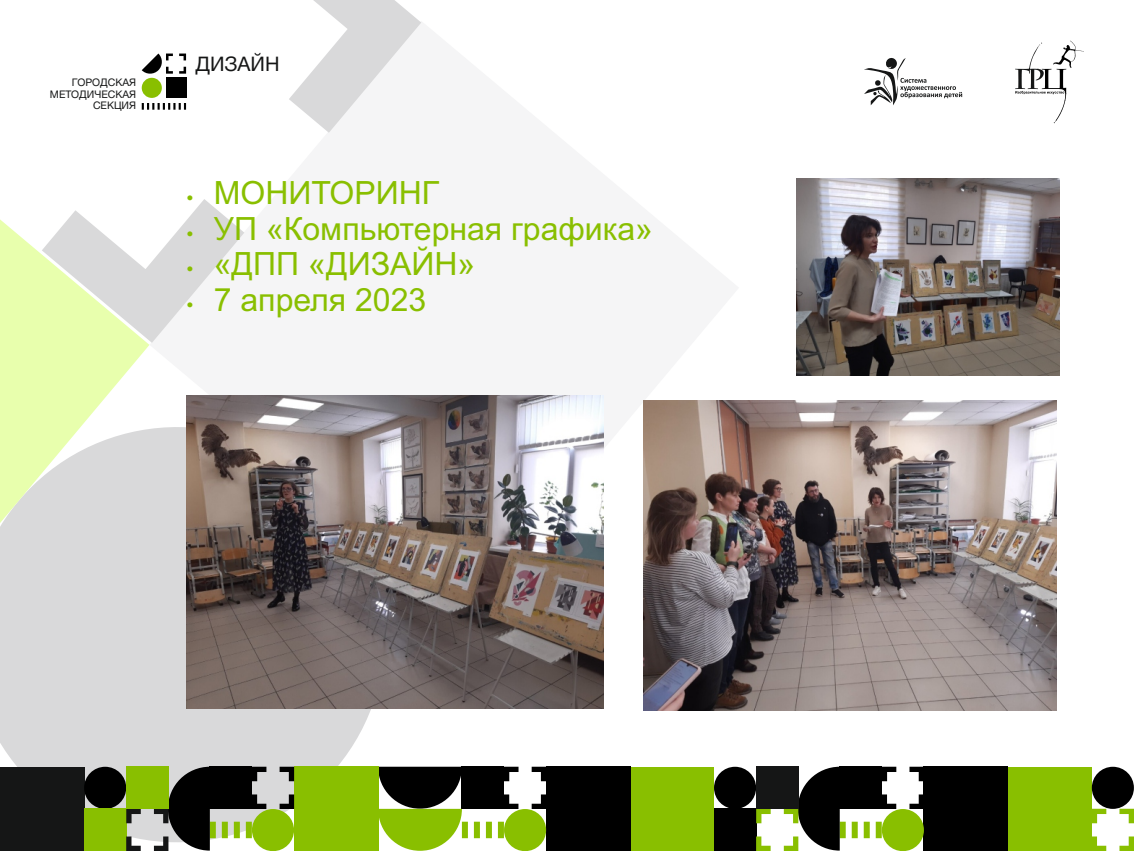
<style>
.page{position:relative;width:1134px;height:851px;background:#fff}
.page>*{position:absolute;margin:0;border:0;box-sizing:border-box;transform-origin:0 0}
.t1{font:32px/35.8px "Arial";color:#89bf00}
.t2{font:20.2px "Helvetica Neue Cyr";color:#151616}
.t3{font:10.4px/11.6px "Helvetica Neue Cyr";color:#151616;text-align:right}
</style>
<div class="page">
<svg style="left:0;top:611px;width:410px;height:197px;background:#dbdbdc"></svg>
<svg style="left:149px;top:22px;width:455px;height:589px;fill:#f5f5f6"></svg>
<svg style="left:141px;top:0;width:280px;height:343px;fill:#f5f5f6"></svg>
<svg style="left:0;top:78px;width:149px;height:590px"></svg>
<div style="left:1008px;top:766px;width:84px;height:84px;background:#89bf00"></div>
<div style="left:924px;top:766px;width:84px;height:84px;background:#000"></div>
<svg style="left:1092px;top:808px;width:42px;height:42px"></svg>
<div style="left:1092px;top:766px;width:42px;height:42px;background:#000;border-radius:50%"></div>
<div style="left:630px;top:766px;width:84px;height:84px;background:#89bf00"></div>
<div style="left:546px;top:766px;width:84px;height:84px;background:#000"></div>
<div style="left:714px;top:766px;width:42px;height:42px;background:#000;border-radius:50%"></div>
<svg style="left:378px;top:766px;width:168px;height:84px"></svg>
<div style="left:714px;top:808px;width:42px;height:42px;background:#000"></div>
<svg style="left:756px;top:766px;width:168px;height:84px"></svg>
<div style="left:756px;top:765px;width:42px;height:43px;background:#151616"></div>
<div style="left:294px;top:766px;width:84px;height:84px;background:#89bf00"></div>
<div style="left:0;top:766px;width:84px;height:84px;background:#151616"></div>
<div style="left:84px;top:766px;width:42px;height:42px;background:#000;border-radius:50%"></div>
<div style="left:84px;top:808px;width:42px;height:42px;background:#89bf00"></div>
<svg style="left:126px;top:766px;width:168px;height:84px;background:#717a5b"></svg>
<div style="left:126px;top:765px;width:42px;height:43px;background:#89bf00"></div>
<svg style="left:864px;top:58px;width:98px;height:47px"></svg>
<svg style="left:1015px;top:41px;width:69px;height:82px"></svg>
<div style="left:166px;top:78px;width:20px;height:20px;background:#000"></div>
<div style="left:142px;top:78px;width:20px;height:20px;background:#89bf00;border-radius:50%"></div>
<svg style="left:142px;top:53px;width:44px;height:22px"></svg>
<svg style="left:142px;top:103px;width:44px;height:7px"></svg>
<img style="left:186px;top:395px;width:417px;height:313px">
<img style="left:796px;top:178px;width:263px;height:197px">
<img style="left:643px;top:400px;width:413px;height:310px">
<svg style="left:187px;top:195px;width:5px;height:5px"></svg>
<svg style="left:187px;top:231px;width:5px;height:5px"></svg>
<svg style="left:187px;top:266px;width:5px;height:5px"></svg>
<svg style="left:187px;top:302px;width:5px;height:5px"></svg>
<p class="t3" style="left:50px;top:77px;width:88px">ГОРОДСКАЯ<br>МЕТОДИЧЕСКАЯ<br>СЕКЦИЯ</p>
<p class="t2" style="left:195px;top:56px;width:86px">ДИЗАЙН</p>
<p class="t1" style="left:214px;top:177px;width:441px">МОНИТОРИНГ<br>УП «Компьютерная графика» «ДПП «ДИЗАЙН»<br>7 апреля 2023</p>
</div>
